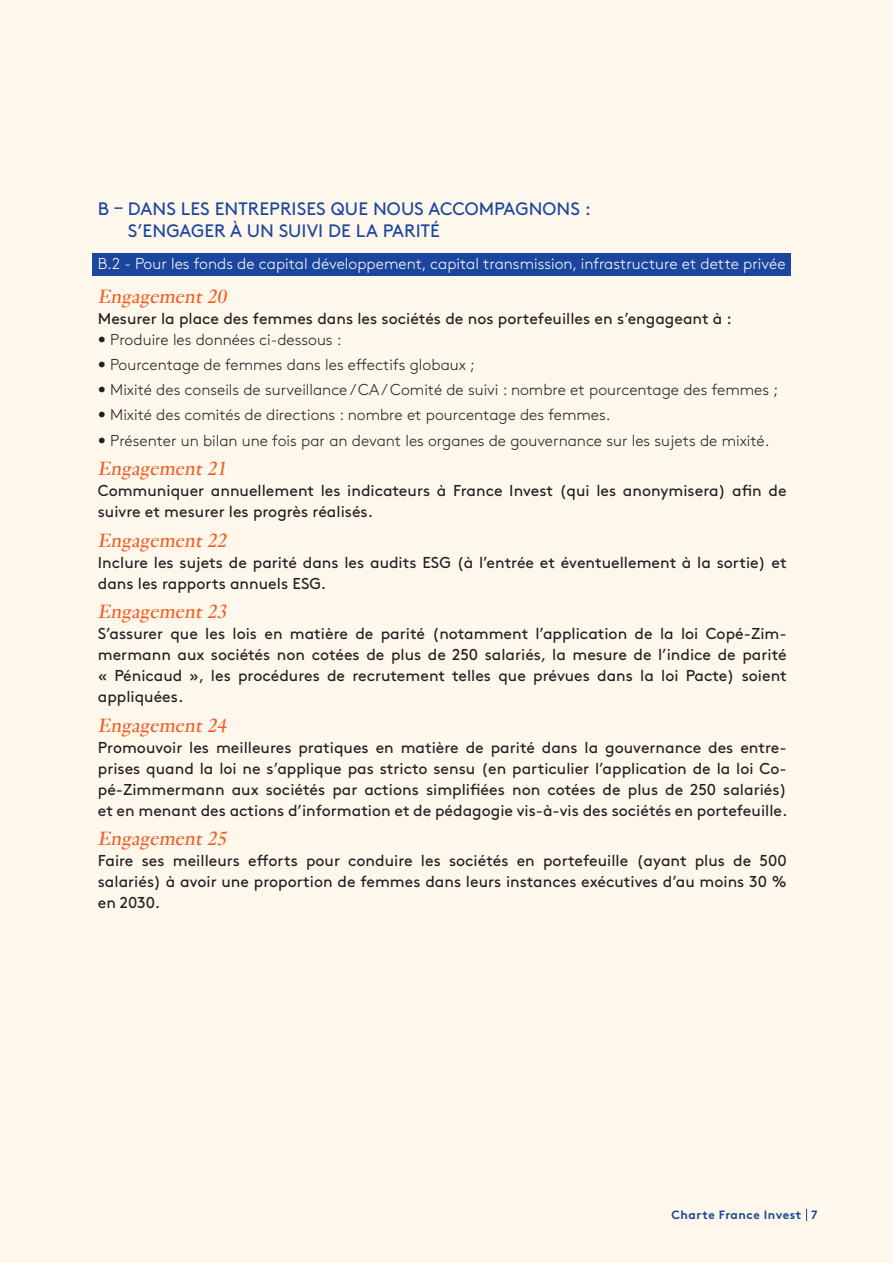
<style>
.page{position:relative;width:893px;height:1263px;background:#fef7ec}
.page>*{position:absolute;margin:0;border:0;box-sizing:border-box;transform-origin:0 0}
.t1{font:italic 21px "Genath";color:#f25d21}
.t2{font:18px/21px "Brown";letter-spacing:.005em;color:#1c469d}
.t3{font:15.75px/21px "Brown";color:#231f20;text-align:justify}
.t4{font:300 15.75px "Brown";color:#231f20}
.t5{font:300 15.75px "Brown";color:#fff}
.t6{font:700 12px "Brown";letter-spacing:.015em;color:#1c469d}
.t7{font:700 12px "Brown";letter-spacing:.04em;color:#1c469d}
.s1{font-weight:400}
</style>
<div class="page">
<div style="left:92px;top:253px;width:699px;height:23px;background:#1c469d"></div>
<svg style="left:806px;top:1209px;width:1px;height:12px"></svg>
<p class="t2" style="left:128px;top:197px;width:465px;text-indent:-30px">B – DANS LES ENTREPRISES QUE NOUS ACCOMPAGNONS :<br>S’ENGAGER À UN SUIVI DE LA PARITÉ</p>
<p class="t5" style="left:98px;top:252px;width:689px">B.2 - Pour les fonds de capital développement, capital transmission, infrastructure et dette privée</p>
<h1 class="t1" style="left:98px;top:281px;width:134px">Engagement20</h1>
<p class="t3" style="left:98px;top:306px;width:636px">Mesurer la place des femmes dans les sociétés de nos portefeuilles en s’engageant à :</p>
<p class="t4" style="left:98px;top:327px;width:245px">• Produire les données ci-dessous :</p>
<p class="t4" style="left:98px;top:353px;width:379px">• Pourcentage de femmes dans les effectifs globaux ;</p>
<p class="t4" style="left:98px;top:378px;width:682px">• Mixité des conseils de surveillance / CA / Comité de suivi : nombre et pourcentage des femmes ;</p>
<p class="t4" style="left:98px;top:403px;width:514px">• Mixité des comités de directions : nombre et pourcentage des femmes.</p>
<p class="t4" style="left:98px;top:428px;width:673px">• Présenter un bilan une fois par an devant les organes de gouvernance sur les sujets de mixité.</p>
<h1 class="t1" style="left:98px;top:454px;width:134px">Engagement21</h1>
<p class="t3" style="left:98px;top:479px;width:690px">Communiquer annuellement les indicateurs à France Invest (qui les anonymisera) afin de suivre et mesurer les progrès réalisés.</p>
<h1 class="t1" style="left:98px;top:525px;width:134px">Engagement22</h1>
<p class="t3" style="left:98px;top:550px;width:690px">Inclure les sujets de parité dans les audits ESG (à l’entrée et éventuellement à la sortie) et dans les rapports annuels ESG.</p>
<h1 class="t1" style="left:98px;top:597px;width:134px">Engagement23</h1>
<p class="t3" style="left:98px;top:622px;width:690px">S’assurer que les lois en matière de parité (notamment l’application de la loi Copé-Zim&shy;mermann aux sociétés non cotées de plus de 250 salariés, la mesure de l’indice de parité « Pénicaud », les procédures de recrutement telles que prévues dans la loi Pacte) soient appliquées.</p>
<h1 class="t1" style="left:98px;top:710px;width:134px">Engagement24</h1>
<p class="t3" style="left:98px;top:735px;width:691px">Promouvoir les meilleures pratiques en matière de parité dans la gouvernance des entre&shy;prises quand la loi ne s’applique pas stricto sensu (en particulier l’application de la loi Co&shy;pé-Zimmermann aux sociétés par actions simplifiées non cotées de plus de 250 salariés) et en menant des actions d’information et de pédagogie vis-à-vis des sociétés en portefeuille.</p>
<h1 class="t1" style="left:98px;top:824px;width:134px">Engagement25</h1>
<p class="t3" style="left:98px;top:849px;width:690px">Faire ses meilleurs efforts pour conduire les sociétés en portefeuille (ayant plus de 500 salariés) à avoir une proportion de femmes dans leurs instances exécutives d’au moins 30 % en 2030.</p>
<p class="t7" style="left:671px;top:1205px;width:148px">Charte France Invest 7</p>
<p class="t6" style="left:679px;top:1205px;width:178px">Fr nce Invest - Char e 2020 <span class="s1">A</span></p>
</div>
